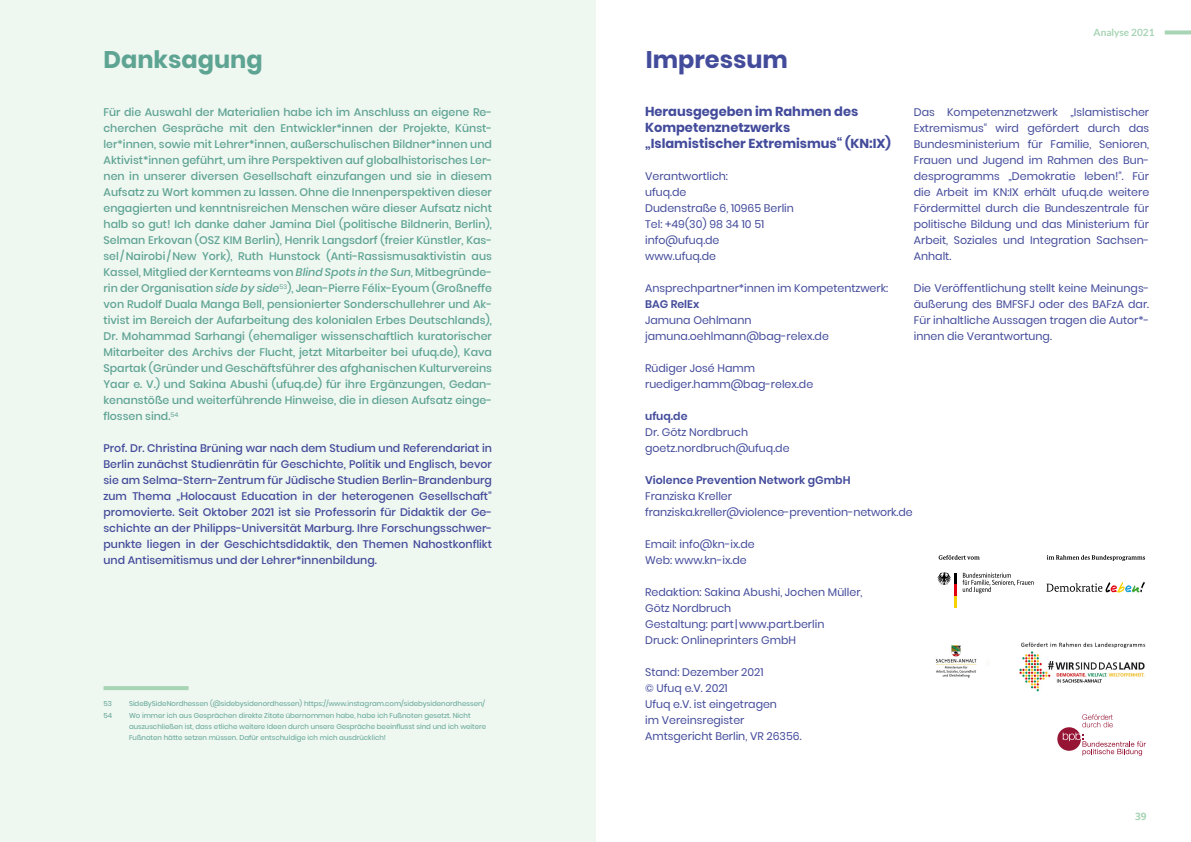
<style>
.page{position:relative;width:1191px;height:842px;background:#fff}
.page>*{position:absolute;margin:0;border:0;box-sizing:border-box;transform-origin:0 0}
.t1{font:700 24px "Poppins";color:#5ea493}
.t2{font:700 24px "Poppins";color:#434b9b}
.t3{font:700 13px/16px "Poppins";color:#434b9b}
.t4{font:500 11px/16px "Poppins";color:#5ea493;text-align:justify}
.t5{font:11px/16px "Poppins";color:#434b9b}
.t6{font:500 11px/16px "Poppins";color:#434b9b;text-align:justify}
.t7{font:600 11px "Poppins";color:#434b9b}
.t8{font:700 10px "Lato";color:#a7d4b4}
.t9{font:700 10px "Noto Sans";color:#a7d4b4}
.t10{font:7px/11px "Poppins";color:#5ea493}
.s1{font-style:italic}
</style>
<div class="page">
<svg style="left:1164px;top:30px;width:27px;height:4px"></svg>
<div style="left:0;top:0;width:595px;height:842px;background:#eff7f1"></div>
<hr style="left:103px;top:686px;width:86px;height:4px;background:#a7d4b4">
<img style="left:935px;top:642px;width:211px;height:50px">
<svg style="left:937px;top:572px;width:19px;height:36px"></svg>
<svg style="left:938px;top:555px;width:41px;height:5px"></svg>
<svg style="left:1046px;top:555px;width:99px;height:6px"></svg>
<svg style="left:962px;top:573px;width:71px;height:20px"></svg>
<svg style="left:1046px;top:582px;width:99px;height:11px"></svg>
<svg style="left:1057px;top:714px;width:88px;height:42px"></svg>
<h1 class="t1" style="left:103px;top:45px;width:161px">Danksagung</h1>
<p class="t4" style="left:103px;top:104px;width:390px">Für die Auswahl der Materialien habe ich im Anschluss an eigene Re&shy;cherchen Gespräche mit den Entwickler*innen der Projekte, Künst&shy;ler*innen, sowie mit Lehrer*innen, außerschulischen Bildner*innen und Aktivist*innen geführt, um ihre Perspektiven auf globalhistorisches Ler&shy;nen in unserer diversen Gesellschaft einzufangen und sie in diesem Aufsatz zu Wort kommen zu lassen. Ohne die Innenperspektiven dieser engagierten und kenntnisreichen Menschen wäre dieser Aufsatz nicht halb so gut! Ich danke daher Jamina Diel (politische Bildnerin, Berlin), Selman Erkovan (OSZ KIM Berlin), Henrik Langsdorf (freier Künstler, Kas&shy;sel/Nairobi/New York), Ruth Hunstock (Anti-Rassismusaktivistin aus Kassel, Mitglied der Kernteams von <span class="s1">Blind Spots in the Sun</span>, Mitbegründe&shy;rin der Organisation <span class="s1">side by side</span><sup>53</sup>), Jean-Pierre Félix-Eyoum (Großneffe von Rudolf Duala Manga Bell, pensionierter Sonderschullehrer und Ak&shy;tivist im Bereich der Aufarbeitung des kolonialen Erbes Deutschlands), Dr. Mohammad Sarhangi (ehemaliger wissenschaftlich kuratorischer Mitarbeiter des Archivs der Flucht, jetzt Mitarbeiter bei ufuq.de), Kava Spartak (Gründer und Geschäftsführer des afghanischen Kulturvereins Yaar e. V.) und Sakina Abushi (ufuq.de) für ihre Ergänzungen, Gedan&shy;kenanstöße und weiterführende Hinweise, die in diesen Aufsatz einge&shy;flossen sind.<sup>54</sup></p>
<p class="t6" style="left:103px;top:440px;width:390px">Prof. Dr. Christina Brüning war nach dem Studium und Referendariat in Berlin zunächst Studienrätin für Geschichte, Politik und Englisch, bevor sie am Selma-Stern-Zentrum für Jüdische Studien Berlin-Brandenburg zum Thema „Holocaust Education in der heterogenen Gesellschaft“ promovierte. Seit Oktober 2021 ist sie Professorin für Didaktik der Ge&shy;schichte an der Philipps-Universität Marburg. Ihre Forschungsschwer&shy;punkte liegen in der Geschichtsdidaktik, den Themen Nahostkonflikt und Antisemitismus und der Lehrer*innenbildung.</p>
<p class="t10" style="left:103px;top:698px;width:10px">53</p>
<p class="t10" style="left:129px;top:698px;width:358px">SideBySideNordhessen (@sidebysidenordhessen) https://www.instagram.com/sidebysidenordhessen/</p>
<p class="t10" style="left:103px;top:710px;width:10px">54</p>
<p class="t10" style="left:129px;top:710px;width:359px">Wo immer ich aus Gesprächen direkte Zitate übernommen habe, habe ich Fußnoten gesetzt. Nicht auszuschließen ist, dass etliche weitere Ideen durch unsere Gespräche beeinflusst sind und ich weitere<br>Fußnoten hätte setzen müssen. Dafür entschuldige ich mich ausdrücklich!</p>
<p class="t8" style="left:1093px;top:26px;width:62px">Analyse 2021</p>
<h1 class="t2" style="left:646px;top:45px;width:144px">Impressum</h1>
<p class="t3" style="left:645px;top:104px;width:247px">Herausgegeben im Rahmen des<br>Kompetenznetzwerks „Islamistischer Extremismus“ (KN:IX)</p>
<p class="t5" style="left:645px;top:168px;width:150px">Verantwortlich:<br>ufuq.de<br>Dudenstraße 6, 10965 Berlin<br>Tel: +49(30) 98 34 10 51 info@ufuq.de<br>www.ufuq.de</p>
<p class="t5" style="left:645px;top:280px;width:245px">Ansprechpartner*innen im Kompetentzwerk:</p>
<p class="t7" style="left:645px;top:298px;width:56px">BAG RelEx</p>
<p class="t5" style="left:645px;top:312px;width:185px">Jamuna Oehlmann jamuna.oehlmann@bag-relex.de</p>
<p class="t5" style="left:645px;top:360px;width:170px">Rüdiger José Hamm ruediger.hamm@bag-relex.de</p>
<p class="t7" style="left:645px;top:410px;width:44px">ufuq.de</p>
<p class="t5" style="left:645px;top:424px;width:146px">Dr. Götz Nordbruch goetz.nordbruch@ufuq.de</p>
<p class="t7" style="left:645px;top:474px;width:207px">Violence Prevention Network gGmbH</p>
<p class="t5" style="left:645px;top:488px;width:269px">Franziska Kreller franziska.kreller@violence-prevention-network.de</p>
<p class="t5" style="left:645px;top:536px;width:111px">Email: info@kn-ix.de<br>Web: www.kn-ix.de</p>
<p class="t5" style="left:645px;top:584px;width:219px">Redaktion: Sakina Abushi, Jochen Müller,<br>Götz Nordbruch<br>Gestaltung: part|www.part.berlin<br>Druck: Onlineprinters GmbH</p>
<p class="t5" style="left:645px;top:664px;width:158px">Stand: Dezember 2021<br>© Ufuq e.V. 2021<br>Ufuq e.V. ist eingetragen<br>im Vereinsregister<br>Amtsgericht Berlin, VR 26356.</p>
<p class="t5" style="left:913px;top:104px;width:237px;text-align:justify">Das Kompetenznetzwerk „Islamistischer Extremismus“ wird gefördert durch das Bundesministerium für Familie, Senioren, Frauen und Jugend im Rahmen des Bun&shy;desprogramms „Demokratie leben!“. Für die Arbeit im KN:IX erhält ufuq.de weitere Fördermittel durch die Bundeszentrale für politische Bildung und das Ministerium für Arbeit, Soziales und Integration Sachsen-Anhalt.</p>
<p class="t5" style="left:913px;top:280px;width:237px;text-align:justify">Die Veröffentlichung stellt keine Meinungs&shy;äußerung des BMFSFJ oder des BAFzA dar.<br>Für inhaltliche Aussagen tragen die Autor*- innen die Verantwortung.</p>
<p class="t9" style="left:1135px;top:809px;width:13px">39</p>
</div>
